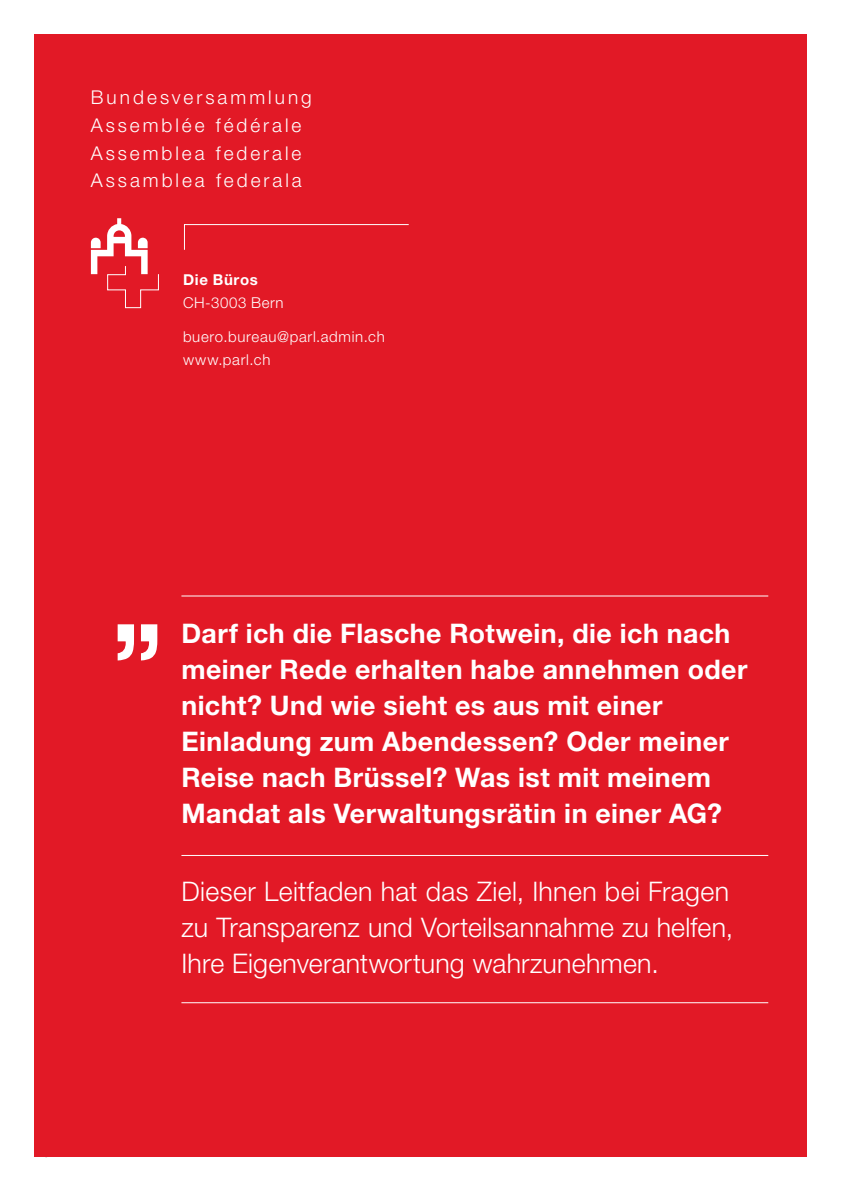
<style>
.page{position:relative;width:842px;height:1191px;background:#fff}
.page>*{position:absolute;margin:0;border:0;box-sizing:border-box;transform-origin:0 0}
.Absatzformat_neu{font:700 27px/36px "Helvetica Neue LT Std";letter-spacing:.015em;color:#fff}
.Absatzformat_neu-2{font:300 27px/36px "Helvetica Neue LT Std";letter-spacing:.01em;color:#fff}
.t1{font:300 19px/27.6px "Helvetica Neue LT Std";letter-spacing:.155em;color:#fff}
.t2{font:300 15px "Helvetica Neue LT Std";letter-spacing:.045em;color:#fff}
.t3{font:700 15px "Helvetica Neue LT Std";letter-spacing:.045em;color:#fff}
</style>
<div class="page">
<div style="left:34px;top:34px;width:772px;height:1123px;background:#e21926"></div>
<hr style="left:181px;top:595px;width:587px;height:1px;background:#fff">
<hr style="left:181px;top:855px;width:587px;height:1px;background:#fff">
<svg style="left:118px;top:624px;width:39px;height:36px"></svg>
<hr style="left:181px;top:1002px;width:587px;height:1px;background:#fff">
<svg style="left:91px;top:218px;width:68px;height:90px"></svg>
<svg style="left:184px;top:224px;width:225px;height:26px"></svg>
<p class="t1" style="left:91px;top:83px;width:223px">Bundesversammlung<br>Assemblée fédérale<br>Assemblea federale<br>Assamblea federala</p>
<p class="t3" style="left:183px;top:270px;width:76px">Die Büros</p>
<p class="t2" style="left:183px;top:294px;width:102px">CH-3003 Bern</p>
<p class="t2" style="left:183px;top:327px;width:203px">buero.bureau@parl.admin.ch</p>
<p class="t2" style="left:183px;top:351px;width:89px">www.parl.ch</p>
<p class="Absatzformat_neu" style="left:181px;top:615px;width:567px">Darf ich die Flasche Rotwein, die ich nach meiner Rede erhalten habe annehmen oder nicht? Und wie sieht es aus mit einer Einladung zum Abendessen? Oder meiner Reise nach Brüssel? Was ist mit meinem Mandat als Verwaltungsrätin in einer AG?</p>
<p class="Absatzformat_neu-2" style="left:181px;top:872px;width:553px">Dieser Leitfaden hat das Ziel, Ihnen bei Fragen zu Transparenz und Vorteilsannahme zu helfen,<br>Ihre Eigenverantwortung wahrzunehmen.</p>
</div>
